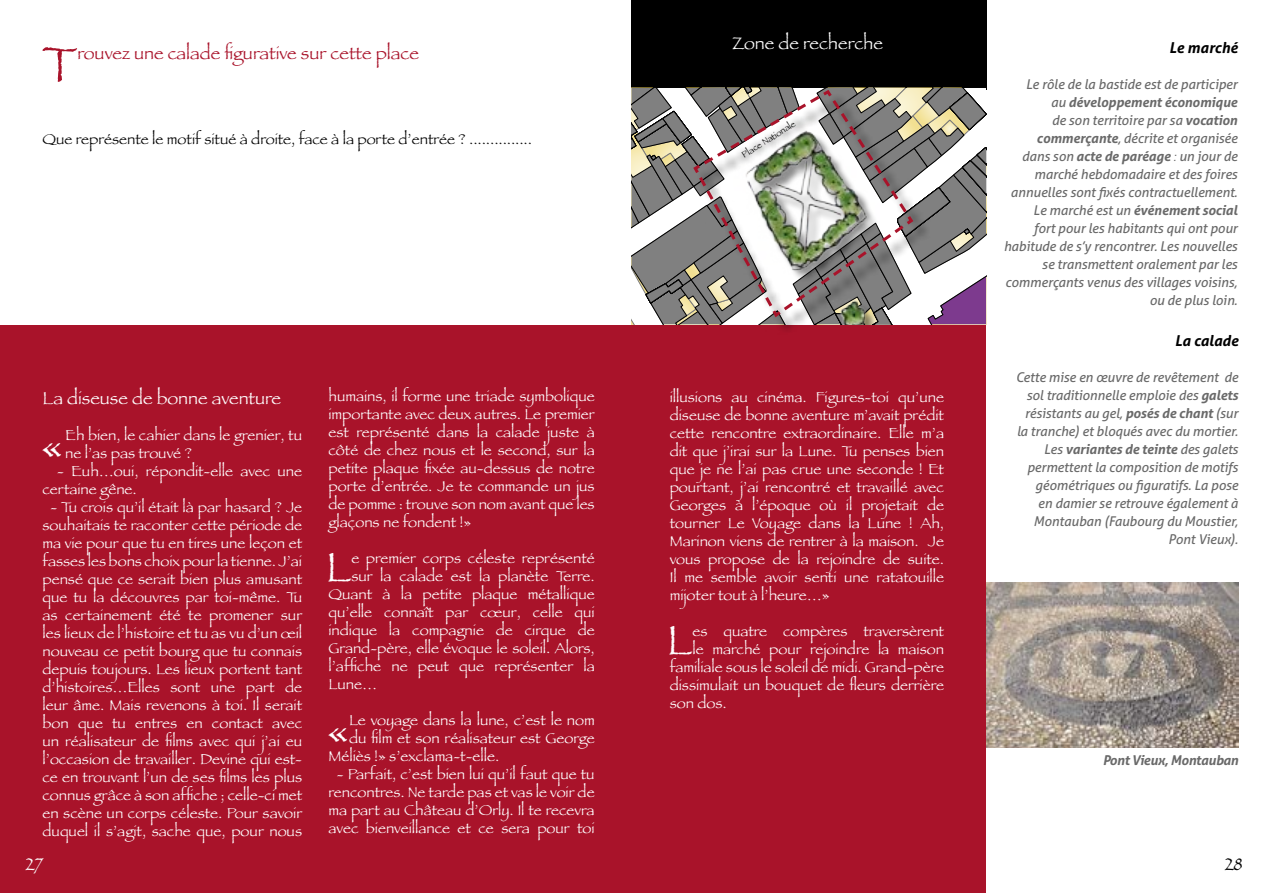
<style>
.page{position:relative;width:1263px;height:893px;background:#fff}
.page>*{position:absolute;margin:0;border:0;box-sizing:border-box;transform-origin:0 0}
.t1{font:50.7px "Papyrus";color:#a9132a}
.t2{font:42.3px "Papyrus";color:#fff}
.t3{font:18px "Papyrus";color:#fff}
.t4{font:18px "Papyrus";color:#a9132a}
.t5{font:18px "Papyrus";color:#000}
.t6{font:15px/18px "Papyrus";color:#fff}
.t7{font:15px "Papyrus";color:#000}
.t8{font:italic 700 15px "Aller";color:#000}
.t9{font:italic 13.5px/18px "Aller";letter-spacing:-.01em;color:#000;text-align:right}
.t10{font:italic 700 13.5px "Aller";letter-spacing:-.025em;color:#000}
.t11{font:9px "Papyrus";color:#000}
.s1{font-weight:700}
.s2{font-weight:300}
</style>
<div class="page">
<div style="left:0;top:0;width:631px;height:893px;background:#a9132a"></div>
<div style="left:631px;top:0;width:632px;height:893px;background:#a9132a"></div>
<div style="left:0;top:0;width:986px;height:325px;background:#fff"></div>
<div style="left:986px;top:0;width:277px;height:893px;background:#fff"></div>
<div style="left:631px;top:0;width:355px;height:89px;background:#000"></div>
<div style="left:696px;top:92px;width:235px;height:243px;background:#000;opacity:.75"></div>
<svg style="left:631px;top:88px;width:355px;height:236px"></svg>
<svg style="left:691px;top:88px;width:224px;height:231px"></svg>
<img style="left:986px;top:582px;width:252px;height:165px">
<h1 class="t1" style="left:42px;top:34px;width:37px">T</h1>
<p class="t4" style="left:77px;top:43px;width:343px">rouvez une calade figurative sur cette place</p>
<p class="t7" style="left:43px;top:130px;width:491px">Que représente le motif situé à droite, face à la porte d’entrée ? ...............</p>
<p class="t3" style="left:43px;top:387px;width:240px">La diseuse de bonne aventure</p>
<h2 class="t2" style="left:41px;top:418px;width:23px">«</h2>
<p class="t6" style="left:65px;top:426px;width:238px">Eh bien, le cahier dans le grenier, tu ne l’as pas trouvé ?</p>
<p class="t6" style="left:43px;top:462px;width:261px;text-indent:14px">- Euh…oui, répondit-elle avec une certaine gêne.</p>
<p class="t6" style="left:43px;top:498px;width:261px;text-align:center">- Tu crois qu’il était là par hasard ? Je souhaitais te raconter cette période de ma vie pour que tu en tires une leçon et fasses les bons choix pour la tienne. J’ai pensé que ce serait bien plus amusant que tu la découvres par toi-même. Tu as certainement été te promener sur les lieux de l’histoire et tu as vu d’un œil nouveau ce petit bourg que tu connais depuis toujours. Les lieux portent tant d’histoires…Elles sont une part de leur âme. Mais revenons à toi. Il serait bon que tu entres en contact avec un réalisateur de films avec qui j’ai eu l’occasion de travailler. Devine qui est&shy;ce en trouvant l’un de ses films les plus connus grâce à son affiche ; celle-ci met en scène un corps céleste. Pour savoir duquel il s’agit, sache que, pour nous</p>
<p class="t3" style="left:26px;top:853px;width:19px">27</p>
<p class="t6" style="left:328px;top:387px;width:268px;text-align:justify">humains, il forme une triade symbolique importante avec deux autres. Le premier est représenté dans la calade juste à côté de chez nous et le second, sur la petite plaque fixée au-dessus de notre porte d’entrée. Je te commande un jus de pomme : trouve son nom avant que les glaçons ne fondent !»</p>
<h2 class="t2" style="left:326px;top:542px;width:27px">L</h2>
<p class="t6" style="left:351px;top:549px;width:245px">e premier corps céleste représenté</p>
<p class="t6" style="left:351px;top:567px;width:245px">sur la calade est la planète Terre.</p>
<p class="t6" style="left:328px;top:585px;width:268px">Quant à la petite plaque métallique</p>
<p class="t6" style="left:328px;top:603px;width:268px">qu’elle connaît par cœur, celle qui</p>
<p class="t6" style="left:328px;top:621px;width:268px">indique la compagnie de cirque de</p>
<p class="t6" style="left:328px;top:639px;width:268px">Grand-père, elle évoque le soleil. Alors,</p>
<p class="t6" style="left:328px;top:657px;width:268px">l’affiche ne peut que représenter la</p>
<p class="t6" style="left:328px;top:675px;width:50px">Lune…</p>
<h2 class="t2" style="left:327px;top:704px;width:23px">«</h2>
<p class="t6" style="left:349px;top:711px;width:247px">Le voyage dans la lune, c’est le nom</p>
<p class="t6" style="left:349px;top:729px;width:247px">du film et son réalisateur est George</p>
<p class="t6" style="left:328px;top:747px;width:172px">Méliès !» s’exclama-t-elle.</p>
<p class="t6" style="left:328px;top:765px;width:268px;text-align:center">- Parfait, c’est bien lui qu’il faut que tu rencontres. Ne tarde pas et vas le voir de ma part au Château d’Orly. Il te recevra avec bienveillance et ce sera pour toi</p>
<p class="t3" style="left:732px;top:32px;width:152px">Zone de recherche</p>
<p class="t11" style="left:740px;top:151px;width:63px;rotate:-33deg">Place Nationale</p>
<p class="t6" style="left:670px;top:388px;width:276px;text-align:justify">illusions au cinéma. Figures-toi qu’une diseuse de bonne aventure m’avait prédit cette rencontre extraordinaire. Elle m’a dit que j’irai sur la Lune. Tu penses bien que je ne l’ai pas crue une seconde ! Et pourtant, j’ai rencontré et travaillé avec Georges à l’époque où il projetait de tourner Le Voyage dans la Lune ! Ah, Marinon viens de rentrer à la maison. Je vous propose de la rejoindre de suite.<br>Il me semble avoir senti une ratatouille mijoter tout à l’heure…»</p>
<h2 class="t2" style="left:667px;top:614px;width:27px">L</h2>
<p class="t6" style="left:693px;top:622px;width:253px">es quatre compères traversèrent</p>
<p class="t6" style="left:693px;top:640px;width:253px">le marché pour rejoindre la maison</p>
<p class="t6" style="left:670px;top:658px;width:276px">familiale sous le soleil de midi. Grand-père</p>
<p class="t6" style="left:670px;top:676px;width:276px">dissimulait un bouquet de fleurs derrière</p>
<p class="t6" style="left:670px;top:694px;width:59px">son dos.</p>
<p class="t8" style="left:1169px;top:38px;width:70px">Le marché</p>
<p class="t9" style="left:1003px;top:75px;width:235px">Le rôle de la bastide est de participer<br>au <span class="s1">développement économique<br></span>de son territoire par sa <span class="s1">vocation commerçante</span>, décrite et organisée<br>dans son <span class="s1">acte de paréage</span> <span class="s2">:</span> un jour de marché hebdomadaire et des foires annuelles sont fixés contractuellement.<br>Le marché est un <span class="s1">événement social<br></span>fort pour les habitants qui ont pour habitude de s’y rencontrer. Les nouvelles se transmettent oralement par les commerçants venus des villages voisins, ou de plus loin.</p>
<p class="t8" style="left:1175px;top:331px;width:65px">La calade</p>
<p class="t9" style="left:1015px;top:369px;width:224px">Cette mise en œuvre de revêtement de sol traditionnelle emploie des <span class="s1">galets </span>résistants au gel, <span class="s1">posés de chant</span> (sur la tranche) et bloqués avec du mortier.<br>Les <span class="s1">variantes de teinte</span> des galets permettent la composition de motifs géométriques ou figuratifs. La pose<br>en damier se retrouve également à Montauban (Faubourg du Moustier, Pont Vieux).</p>
<p class="t10" style="left:1102px;top:752px;width:138px">Pont Vieux, Montauban</p>
<p class="t5" style="left:1225px;top:853px;width:20px">28</p>
</div>
